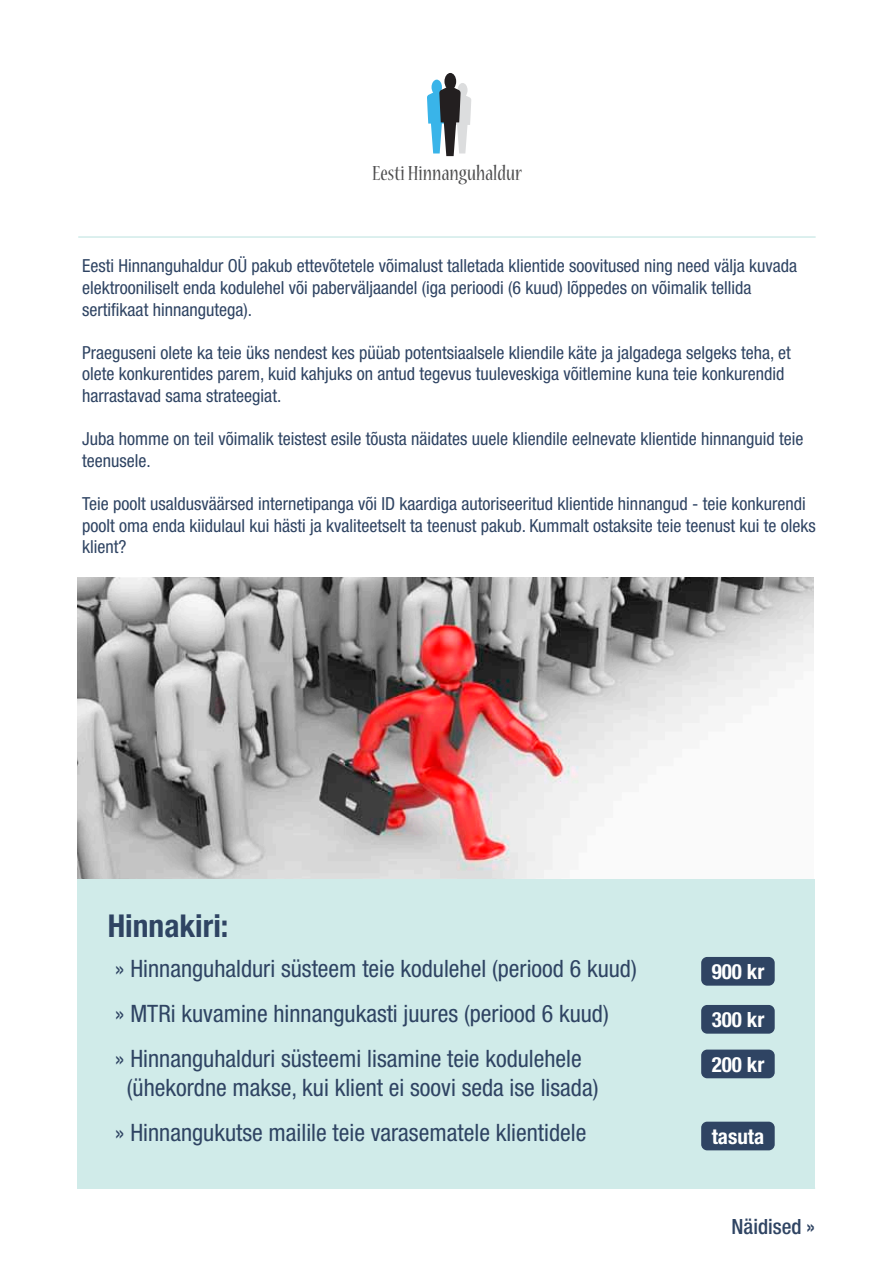
<style>
.page{position:relative;width:893px;height:1263px;background:#fff}
.page>*{position:absolute;margin:0;border:0;box-sizing:border-box;transform-origin:0 0}
.t1{font:700 condensed 31.5px "Helvetica Neue LT Std";color:#2f4463}
.t2{font:condensed 24px/45px "Helvetica Neue LT Std";color:#2f4463}
.t3{font:condensed 22.65px "Nueva Std";color:#4d4d4e}
.t4{font:700 condensed 21px/44.7px "Helvetica Neue LT Std";color:#fff}
.t5{font:500 condensed 21px "Helvetica Neue LT Std";color:#2f4463}
.t6{font:condensed 18px/21.6px "Helvetica Neue LT Std";color:#2f4463}
</style>
<div class="page">
<img style="left:78px;top:577px;width:736px;height:302px">
<hr style="left:78px;top:1187px;width:737px;height:2px;background:#d0ebe9">
<hr style="left:78px;top:236px;width:738px;height:2px;background:#d0ebe9">
<svg style="left:427px;top:73px;width:44px;height:83px"></svg>
<div style="left:78px;top:879px;width:737px;height:309px;background:#d0ebe9"></div>
<div style="left:701px;top:957px;width:74px;height:29px;background:#2f4463;border-radius:6px"></div>
<div style="left:701px;top:1005px;width:74px;height:29px;background:#2f4463;border-radius:6px"></div>
<div style="left:701px;top:1049px;width:74px;height:29px;background:#2f4463;border-radius:6px"></div>
<div style="left:701px;top:1122px;width:74px;height:28px;background:#2f4463;border-radius:6px"></div>
<p class="t3" style="left:372px;top:163px;width:151px">Eesti Hinnanguhaldur</p>
<p class="t6" style="left:82px;top:255px;width:716px">Eesti Hinnanguhaldur OÜ pakub ettevõtetele võimalust talletada klientide soovitused ning need välja kuvada elektrooniliselt enda kodulehel või paberväljaandel (iga perioodi (6 kuud) lõppedes on võimalik tellida sertifikaat hinnangutega).</p>
<p class="t6" style="left:82px;top:341px;width:710px">Praeguseni olete ka teie üks nendest kes püüab potentsiaalsele kliendile käte ja jalgadega selgeks teha, et olete konkurentides parem, kuid kahjuks on antud tegevus tuuleveskiga võitlemine kuna teie konkurendid harrastavad sama strateegiat.</p>
<p class="t6" style="left:82px;top:428px;width:723px">Juba homme on teil võimalik teistest esile tõusta näidates uuele kliendile eelnevate klientide hinnanguid teie teenusele.</p>
<p class="t6" style="left:82px;top:493px;width:735px">Teie poolt usaldusväärsed internetipanga või ID kaardiga autoriseeritud klientide hinnangud - teie konkurendi poolt oma enda kiidulaul kui hästi ja kvaliteetselt ta teenust pakub. Kummalt ostaksite teie teenust kui te oleks klient?</p>
<h1 class="t1" style="left:108px;top:907px;width:122px">Hinnakiri:</h1>
<h2 class="t2" style="left:115px;top:946px;width:523px">» Hinnanguhalduri süsteem teie kodulehel (periood 6 kuud) » MTRi kuvamine hinnangukasti juures (periood 6 kuud)<br>» Hinnanguhalduri süsteemi lisamine teie kodulehele</h2>
<h2 class="t2" style="left:115px;top:1064px;width:485px;text-align:center">(ühekordne makse, kui klient ei soovi seda ise lisada) » Hinnangukutse mailile teie varasematele klientidele</h2>
<p class="t4" style="left:712px;top:949px;width:54px">900 kr</p>
<p class="t4" style="left:712px;top:997px;width:54px">300 kr<br>200 kr</p>
<p class="t4" style="left:712px;top:1114px;width:54px">tasuta</p>
<p class="t5" style="left:732px;top:1214px;width:85px">Näidised »</p>
</div>
